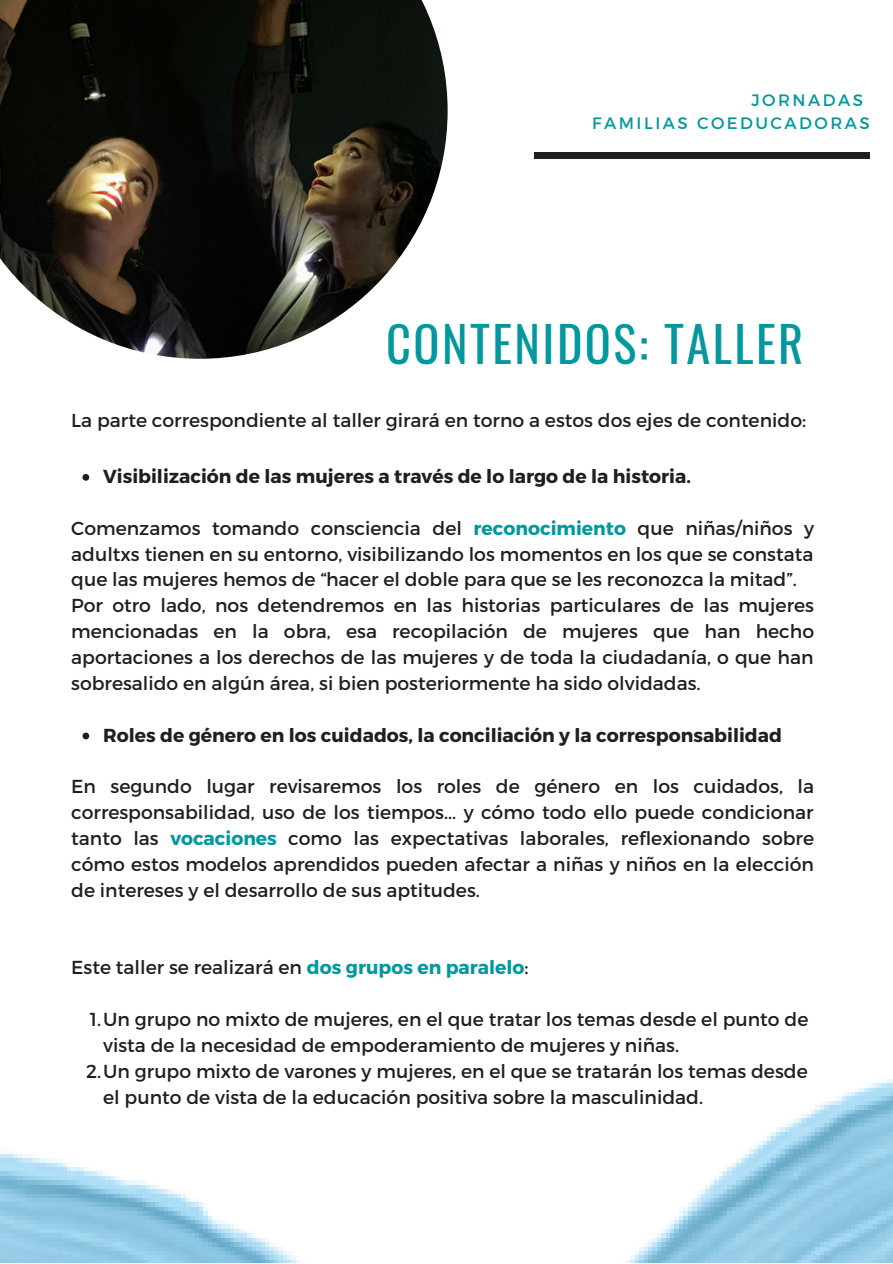
<style>
.page{position:relative;width:893px;height:1264px;background:#fff}
.page>*{position:absolute;margin:0;border:0;box-sizing:border-box;transform-origin:0 0}
.t1{font:48.45px "Oswald";letter-spacing:.05em;color:#03989e}
.t2{font:18.75px/25.8px "Montserrat";color:#1f1f1f}
.t3{font:700 18.75px "Montserrat";color:#1f1f1f}
.t4{font:16.5px/22.5px "Montserrat";letter-spacing:.15em;color:#03989e}
.s1{font-weight:700;color:#03989e}
</style>
<div class="page">
<svg style="left:82px;top:474px;width:7px;height:6px"></svg>
<svg style="left:82px;top:732px;width:7px;height:7px"></svg>
<img style="left:0;top:1079px;width:892px;height:183px">
<div style="left:534px;top:153px;width:335px;height:5px;background:#1f1f1f"></div>
<img style="left:0;top:0;width:447px;height:359px">
<p class="t4" style="left:592px;top:88px;width:279px;text-indent:159px">JORNADAS<br>FAMILIAS COEDUCADORAS</p>
<h1 class="t1" style="left:386px;top:306px;width:419px">CONTENIDOS: TALLER</h1>
<p class="t2" style="left:71px;top:406px;width:736px">La parte correspondiente al taller girará en torno a estos dos ejes de contenido:</p>
<p class="t3" style="left:103px;top:464px;width:589px">Visibilización de las mujeres a través de lo largo de la historia.</p>
<p class="t2" style="left:71px;top:514px;width:744px">Comenzamos tomando consciencia del <span class="s1">reconocimiento</span> que niñas/niños y adultxs tienen en su entorno, visibilizando los momentos en los que se constata que las mujeres hemos de “hacer el doble para que se les reconozca la mitad”.<br>Por otro lado, nos detendremos en las historias particulares de las mujeres mencionadas en la obra, esa recopilación de mujeres que han hecho aportaciones a los derechos de las mujeres y de toda la ciudadanía, o que han sobresalido en algún área, si bien posteriormente ha sido olvidadas.</p>
<p class="t3" style="left:103px;top:722px;width:680px">Roles de género en los cuidados, la conciliación y la corresponsabilidad</p>
<p class="t2" style="left:71px;top:772px;width:744px;text-align:justify">En segundo lugar revisaremos los roles de género en los cuidados, la corresponsabilidad, uso de los tiempos... y cómo todo ello puede condicionar tanto las <span class="s1">vocaciones</span> como las expectativas laborales, reflexionando sobre cómo estos modelos aprendidos pueden afectar a niñas y niños en la elección de intereses y el desarrollo de sus aptitudes.</p>
<p class="t2" style="left:71px;top:953px;width:459px">Este taller se realizará en <span class="s1">dos grupos en paralelo</span>:</p>
<p class="t2" style="left:90px;top:1005px;width:720px">1.Un grupo no mixto de mujeres, en el que tratar los temas desde el punto de</p>
<p class="t2" style="left:103px;top:1031px;width:577px">vista de la necesidad de empoderamiento de mujeres y niñas.</p>
<p class="t2" style="left:86px;top:1057px;width:723px">2.Un grupo mixto de varones y mujeres, en el que se tratarán los temas desde</p>
<p class="t2" style="left:103px;top:1083px;width:601px">el punto de vista de la educación positiva sobre la masculinidad.</p>
</div>
